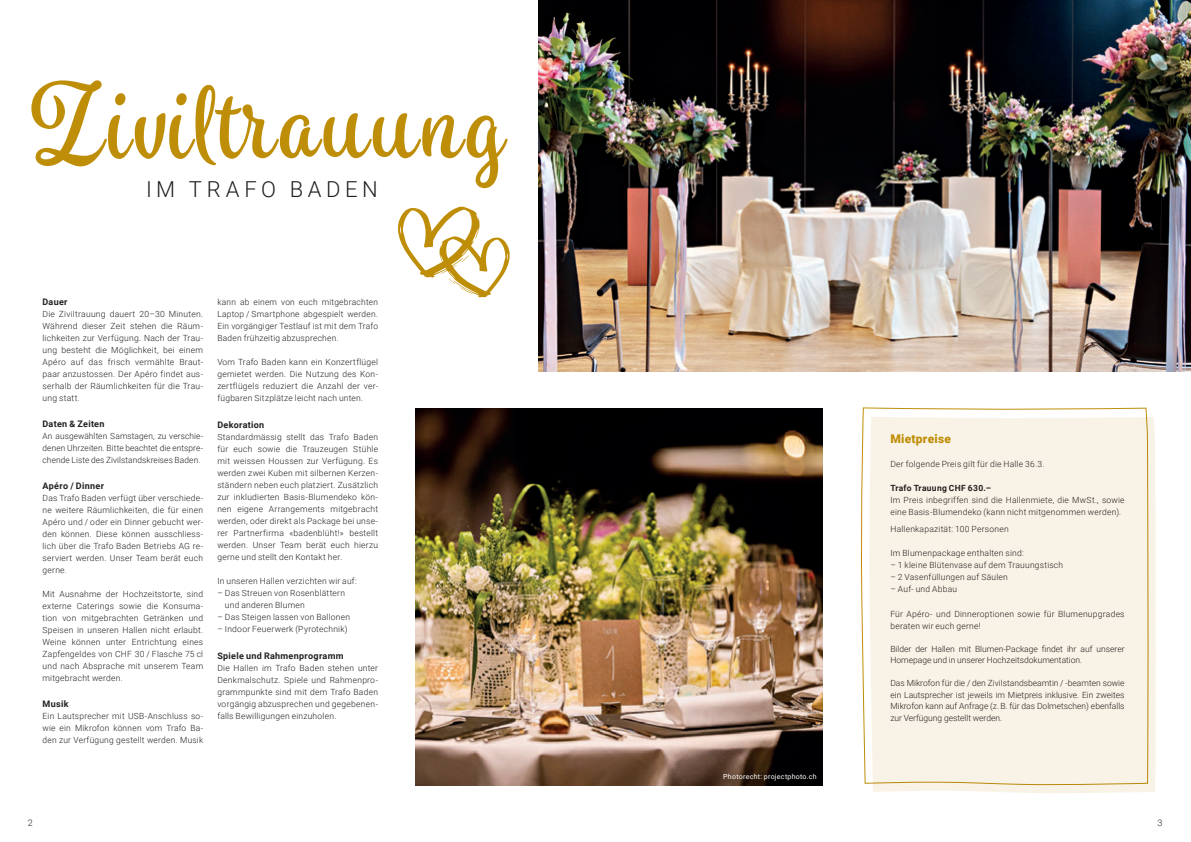
<style>
.page{position:relative;width:1191px;height:842px;background:#fff}
.page>*{position:absolute;margin:0;border:0;box-sizing:border-box;transform-origin:0 0}
.t1{font:700 100.6px "Spumante";letter-spacing:.045em;color:#bf8e09}
.t2{font:300 22px "Roboto";letter-spacing:.205em;color:#231f20}
.t3{font:900 12px "Roboto";letter-spacing:.02em;color:#bf8e09}
.t4{font:700 9px "Roboto";letter-spacing:.035em;color:#231f20}
.t5{font:300 9px "Roboto";color:#231f20}
.t6{font:300 8.5px/12px "Roboto";letter-spacing:.025em;color:#231f20;text-align:justify}
.t7{font:300 8.5px/11.5px "Roboto";color:#231f20}
.t8{font:700 8.5px "Roboto";letter-spacing:.035em;color:#231f20}
.t9{font:7px "Roboto";letter-spacing:.04em;color:#fff}
</style>
<div class="page">
<svg style="left:861px;top:407px;width:286px;height:377px"></svg>
<div style="left:868px;top:417px;width:287px;height:376px;background:#f8f3e6"></div>
<img style="left:539px;top:0;width:652px;height:372px">
<img style="left:415px;top:409px;width:407px;height:376px">
<svg style="left:398px;top:207px;width:112px;height:91px"></svg>
<h1 class="t1" style="left:32px;top:62px;width:474px">Ziviltrauung</h1>
<h2 class="t2" style="left:146px;top:173px;width:233px">IM TRAFO BADEN</h2>
<p class="t4" style="left:43px;top:296px;width:27px">Dauer</p>
<p class="t6" style="left:43px;top:308px;width:162px">Die Ziviltrauung dauert 20–30 Minuten.<br>Während dieser Zeit stehen die Räum&shy;lichkeiten zur Verfügung. Nach der Trau&shy;ung besteht die Möglichkeit, bei einem Apéro auf das frisch vermählte Braut&shy;paar anzustossen. Der Apéro findet aus&shy;serhalb der Räumlichkeiten für die Trau&shy;ung statt.</p>
<p class="t4" style="left:43px;top:418px;width:63px">Daten &amp; Zeiten</p>
<p class="t6" style="left:43px;top:430px;width:162px">An ausgewählten Samstagen, zu verschie&shy;denen Uhrzeiten. Bitte beachtet die entspre&shy;chende Liste des Zivilstandskreises Baden.</p>
<p class="t4" style="left:43px;top:480px;width:63px">Apéro / Dinner</p>
<p class="t6" style="left:43px;top:492px;width:162px">Das Trafo Baden verfügt über verschiede&shy;ne weitere Räumlichkeiten, die für einen Apéro und / oder ein Dinner gebucht wer&shy;den können. Diese können ausschliess&shy;lich über die Trafo Baden Betriebs AG re&shy;serviert werden. Unser Team berät euch gerne.</p>
<p class="t6" style="left:43px;top:588px;width:162px">Mit Ausnahme der Hochzeitstorte, sind externe Caterings sowie die Konsuma&shy;tion von mitgebrachten Getränken und Speisen in unseren Hallen nicht erlaubt.<br>Weine können unter Entrichtung eines Zapfengeldes von CHF 30 / Flasche 75 cl und nach Absprache mit unserem Team mitgebracht werden.</p>
<p class="t4" style="left:43px;top:698px;width:27px">Musik</p>
<p class="t6" style="left:43px;top:710px;width:162px">Ein Lautsprecher mit USB-Anschluss so&shy;wie ein Mikrofon können vom Trafo Ba&shy;den zur Verfügung gestellt werden. Musik</p>
<p class="t6" style="left:217px;top:295px;width:162px">kann ab einem von euch mitgebrachten Laptop / Smartphone abgespielt werden.<br>Ein vorgängiger Testlauf ist mit dem Trafo Baden frühzeitig abzusprechen.</p>
<p class="t6" style="left:217px;top:355px;width:162px">Vom Trafo Baden kann ein Konzertflügel gemietet werden. Die Nutzung des Kon&shy;zertflügels reduziert die Anzahl der ver&shy;fügbaren Sitzplätze leicht nach unten.</p>
<p class="t4" style="left:217px;top:418px;width:48px">Dekoration</p>
<p class="t6" style="left:217px;top:431px;width:162px">Standardmässig stellt das Trafo Baden für euch sowie die Trauzeugen Stühle mit weissen Houssen zur Verfügung. Es werden zwei Kuben mit silbernen Kerzen&shy;ständern neben euch platziert. Zusätzlich zur inkludierten Basis-Blumendeko kön&shy;nen eigene Arrangements mitgebracht werden, oder direkt als Package bei unse&shy;rer Partnerfirma «badenblüht!» bestellt werden. Unser Team berät euch hierzu gerne und stellt den Kontakt her.</p>
<p class="t6" style="left:217px;top:575px;width:141px">In unseren Hallen verzichten wir auf:</p>
<p class="t6" style="left:225px;top:587px;width:122px;text-indent:-8px">– Das Streuen von Rosenblättern und anderen Blumen</p>
<p class="t6" style="left:217px;top:611px;width:134px">– Das Steigen lassen von Ballonen</p>
<p class="t6" style="left:217px;top:623px;width:132px">– Indoor Feuerwerk (Pyrotechnik)</p>
<p class="t4" style="left:217px;top:650px;width:128px">Spiele und Rahmenprogramm</p>
<p class="t6" style="left:217px;top:662px;width:162px">Die Hallen im Trafo Baden stehen unter Denkmalschutz. Spiele und Rahmenpro&shy;grammpunkte sind mit dem Trafo Baden vorgängig abzusprechen und gegebenen&shy;falls Bewilligungen einzuholen.</p>
<p class="t9" style="left:723px;top:772px;width:95px">Photorecht: projectphoto.ch</p>
<h3 class="t3" style="left:890px;top:430px;width:62px">Mietpreise</h3>
<p class="t6" style="left:890px;top:457px;width:156px">Der folgende Preis gilt für die Halle 36.3.</p>
<p class="t8" style="left:890px;top:482px;width:102px">Trafo Trauung CHF 630.–</p>
<p class="t6" style="left:890px;top:493px;width:236px">Im Preis inbegriffen sind die Hallenmiete, die MwSt., sowie eine Basis-Blumendeko (kann nicht mitgenommen werden).</p>
<p class="t6" style="left:890px;top:523px;width:120px">Hallenkapazität: 100 Personen</p>
<p class="t6" style="left:890px;top:547px;width:135px">Im Blumenpackage enthalten sind:</p>
<p class="t6" style="left:890px;top:559px;width:174px">– 1 kleine Blütenvase auf dem Trauungstisch</p>
<p class="t6" style="left:890px;top:571px;width:119px">– 2 Vasenfüllungen auf Säulen</p>
<p class="t6" style="left:890px;top:583px;width:68px">– Auf- und Abbau</p>
<p class="t6" style="left:890px;top:607px;width:236px">Für Apéro- und Dinneroptionen sowie für Blumenupgrades beraten wir euch gerne!</p>
<p class="t7" style="left:890px;top:642px;width:236px">Bilder der Hallen mit Blumen-Package findet ihr auf unserer<br>Homepage und in unserer Hochzeitsdokumentation.</p>
<p class="t6" style="left:890px;top:677px;width:236px;line-height:11.5px">Das Mikrofon für die / den Zivilstandsbeamtin / -beamten sowie ein Lautsprecher ist jeweils im Mietpreis inklusive. Ein zweites Mikrofon kann auf Anfrage (z. B. für das Dolmetschen) ebenfalls zur Verfügung gestellt werden.</p>
<p class="t5" style="left:28px;top:816px;width:6px">2</p>
<p class="t5" style="left:1157px;top:816px;width:6px">3</p>
</div>
